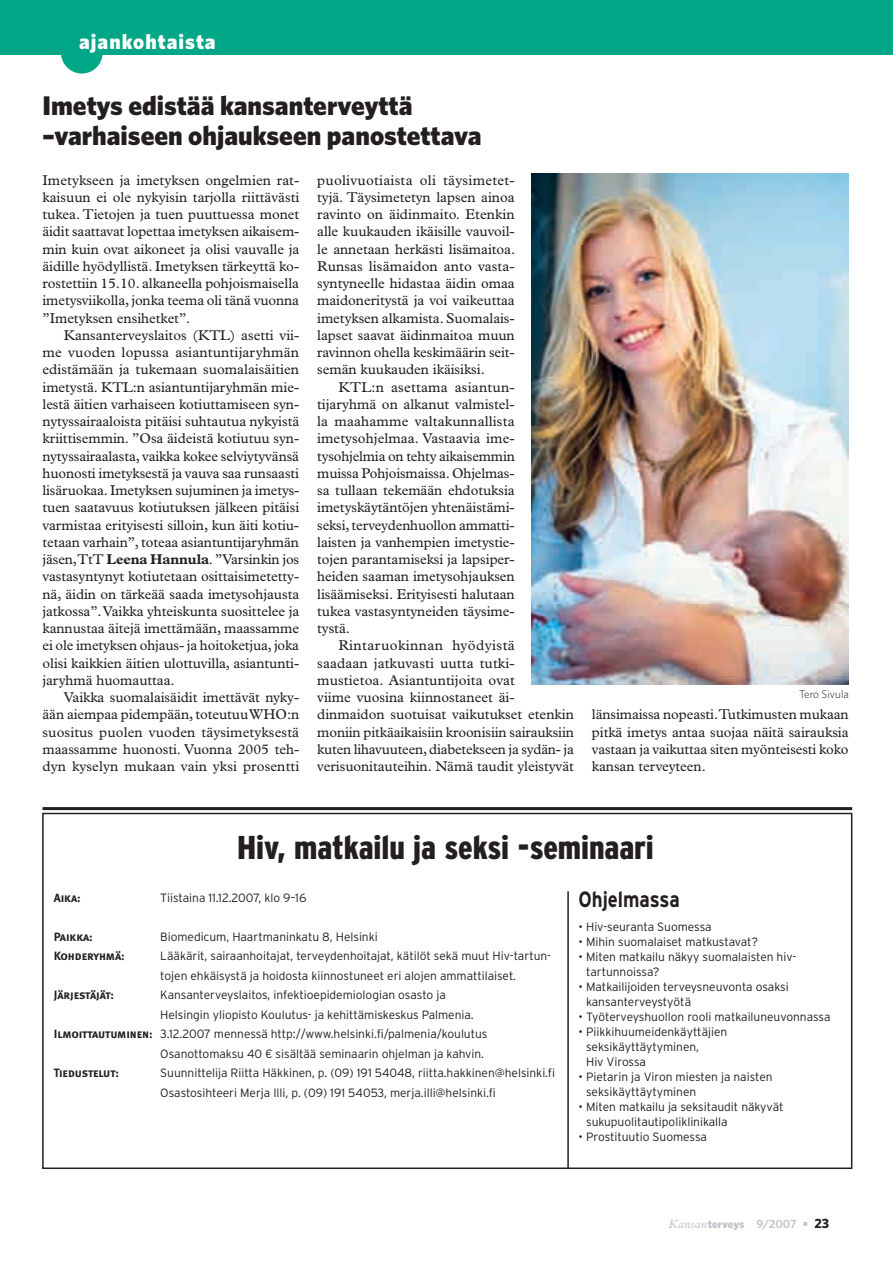
<style>
.page{position:relative;width:893px;height:1263px;background:#fff}
.page>*{position:absolute;margin:0;border:0;box-sizing:border-box;transform-origin:0 0}
.t1{font:900 condensed 33px "Interstate";letter-spacing:-.005em;color:#231f20}
.t2{font:900 27px/30px "Whitney";color:#231f20}
.t3{font:700 22.05px "Interstate";letter-spacing:-.005em;color:#231f20;scale:.84 1}
.t4{font:900 21px "Whitney";letter-spacing:.05em;color:#fff}
.t5{font:14.25px/17.2px "Plantin";letter-spacing:-.005em;color:#231f20;text-align:justify}
.t6{font:300 12px/15px "Interstate";letter-spacing:-.005em;color:#231f20}
.t7{font:12px "Meta Bold Caps";letter-spacing:-.005em;color:#231f20}
.t8{font:900 11.25px "Whitney";letter-spacing:-.01em;color:#c0c4ca}
.t9{font:300 11.25px "Whitney";color:#231f20}
.s1{font-weight:700}
.s2{font-family:"Meta Bold Caps";font-weight:400}
.s3{font-family:"Plantin";font-weight:400;font-style:italic;font-size:12px}
.s4{font-weight:600;font-size:12px}
.s5{font-weight:700;font-size:12px}
.s6{font-weight:700;font-size:13.5px;color:#231f20}
</style>
<div class="page">
<img style="left:532px;top:173px;width:317px;height:512px">
<div style="left:61px;top:32px;width:42px;height:42px;background:#00a786;border-radius:50%"></div>
<div style="left:0;top:0;width:893px;height:55px;background:#00a786"></div>
<div style="left:42px;top:813px;width:810px;height:356px;border:2px solid #231f20"></div>
<hr style="left:567px;top:891px;width:2px;height:278px;background:#231f20">
<hr style="left:43px;top:807px;width:809px;height:3px;background:#231f20">
<h3 class="t4" style="left:79px;top:29px;width:138px">ajankohtaista</h3>
<h2 class="t2" style="left:43px;top:89px;width:441px">Imetys edistää kansanterveyttä –varhaiseen ohjaukseen panostettava</h2>
<p class="t5" style="left:43px;top:171px;width:258px">Imetykseen ja imetyksen ongelmien rat&shy;kaisuun ei ole nykyisin tarjolla riittävästi tukea. Tietojen ja tuen puuttuessa monet äidit saattavat lopettaa imetyksen aikaisem&shy;min kuin ovat aikoneet ja olisi vauvalle ja äidille hyödyllistä. Imetyksen tärkeyttä ko&shy;rostettiin 15.10. alkaneella pohjoismaisella imetysviikolla, jonka teema oli tänä vuonna ”Imetyksen ensihetket”.</p>
<p class="t5" style="left:43px;top:326px;width:258px;text-indent:21px">Kansanterveyslaitos (KTL) asetti vii&shy;me vuoden lopussa asiantuntijaryhmän edistämään ja tukemaan suomalaisäitien imetystä. KTL:n asiantuntijaryhmän mie&shy;lestä äitien varhaiseen kotiuttamiseen syn&shy;nytyssairaaloista pitäisi suhtautua nykyistä kriittisemmin. ”Osa äideistä kotiutuu syn&shy;nytyssairaalasta, vaikka kokee selviytyvänsä huonosti imetyksestä ja vauva saa runsaasti lisäruokaa. Imetyksen sujuminen ja imetys&shy;tuen saatavuus kotiutuksen jälkeen pitäisi varmistaa erityisesti silloin, kun äiti kotiu&shy;tetaan varhain”, toteaa asiantuntijaryhmän jäsen, TtT <span class="s1">Leena Hannula</span>. ”Varsinkin jos vastasyntynyt kotiutetaan osittaisimetetty&shy;nä, äidin on tärkeää saada imetysohjausta jatkossa”. Vaikka yhteiskunta suosittelee ja kannustaa äitejä imettämään, maassamme ei ole imetyksen ohjaus- ja hoitoketjua, joka olisi kaikkien äitien ulottuvilla, asiantunti&shy;jaryhmä huomauttaa.</p>
<p class="t5" style="left:43px;top:689px;width:258px;text-indent:21px">Vaikka suomalaisäidit imettävät nyky&shy;ään aiempaa pidempään, toteutuu WHO:n suositus puolen vuoden täysimetyksestä maassamme huonosti. Vuonna 2005 teh&shy;dyn kyselyn mukaan vain yksi prosentti</p>
<p class="t5" style="left:317px;top:171px;width:199px">puolivuotiaista oli täysimetet&shy;tyjä. Täysimetetyn lapsen ainoa ravinto on äidinmaito. Etenkin alle kuukauden ikäisille vauvoil&shy;le annetaan herkästi lisämaitoa.<br>Runsas lisämaidon anto vasta&shy;syntyneelle hidastaa äidin omaa maidoneritystä ja voi vaikeuttaa imetyksen alkamista. Suomalais&shy;lapset saavat äidinmaitoa muun ravinnon ohella keskimäärin seit&shy;semän kuukauden ikäisiksi.</p>
<p class="t5" style="left:317px;top:378px;width:199px;text-indent:21px">KTL:n asettama asiantun&shy;tijaryhmä on alkanut valmistel&shy;la maahamme valtakunnallista imetysohjelmaa. Vastaavia ime&shy;tysohjelmia on tehty aikaisemmin muissa Pohjoismaissa. Ohjelmas&shy;sa tullaan tekemään ehdotuksia imetyskäytäntöjen yhtenäistämi&shy;seksi, terveydenhuollon ammatti&shy;laisten ja vanhempien imetystie&shy;tojen parantamiseksi ja lapsiper&shy;heiden saaman imetysohjauksen lisäämiseksi. Erityisesti halutaan tukea vastasyntyneiden täysime&shy;tystä.</p>
<p class="t5" style="left:317px;top:637px;width:258px;text-align:left;text-indent:21px">Rintaruokinnan hyödyistä<br>saadaan jatkuvasti uutta tutki&shy;mustietoa. Asiantuntijoita ovat<br>viime vuosina kiinnostaneet äi&shy;dinmaidon suotuisat vaikutukset etenkin moniin pitkäaikaisiin kroonisiin sairauksiin kuten lihavuuteen, diabetekseen ja sydän- ja verisuonitauteihin. Nämä taudit yleistyvät</p>
<p class="t9" style="left:799px;top:687px;width:51px">Tero Sivula</p>
<p class="t5" style="left:592px;top:706px;width:258px">länsimaissa nopeasti. Tutkimusten mukaan pitkä imetys antaa suojaa näitä sairauksia vastaan ja vaikuttaa siten myönteisesti koko kansan terveyteen.</p>
<h1 class="t1" style="left:237px;top:829px;width:418px">Hiv, matkailu ja seksi -seminaari</h1>
<p class="t7" style="left:54px;top:890px;width:28px">Aika:</p>
<p class="t6" style="left:160px;top:890px;width:148px">Tiistaina 11.12.2007, klo 9–16</p>
<p class="t7" style="left:54px;top:929px;width:40px">Paikka:</p>
<p class="t6" style="left:160px;top:929px;width:219px">Biomedicum, Haartmaninkatu 8, Helsinki</p>
<p class="t7" style="left:54px;top:949px;width:72px">Kohderyhmä:</p>
<p class="t6" style="left:160px;top:946px;width:392px;line-height:19.5px">Lääkärit, sairaanhoitajat, terveydenhoitajat, kätilöt sekä muut Hiv-tartun&shy;tojen ehkäisystä ja hoidosta kiinnostuneet eri alojen ammattilaiset.</p>
<p class="t7" style="left:54px;top:988px;width:62px">Järjestäjät:</p>
<p class="t6" style="left:160px;top:987px;width:287px">Kansanterveyslaitos, infektioepidemiologian osasto ja</p>
<p class="t6" style="left:160px;top:1007px;width:315px">Helsingin yliopisto Koulutus- ja kehittämiskeskus Palmenia.</p>
<p class="t6" style="left:54px;top:1026px;width:435px"><span class="s2">Ilmoittautuminen:</span> 3.12.2007 mennessä http://www.helsinki.fi/palmenia/koulutus</p>
<p class="t6" style="left:160px;top:1046px;width:325px">Osanottomaksu 40 € sisältää seminaarin ohjelman ja kahvin.</p>
<p class="t7" style="left:54px;top:1066px;width:67px">Tiedustelut:</p>
<p class="t6" style="left:160px;top:1063px;width:396px;line-height:19.5px">Suunnittelija Riitta Häkkinen, p. (09) 191 54048, riitta.hakkinen@helsinki.fi<br>Osastosihteeri Merja Illi, p. (09) 191 54053, merja.illi@helsinki.fi</p>
<h3 class="t3" style="left:579px;top:887px;width:122px">Ohjelmassa</h3>
<p class="t6" style="left:579px;top:919px;width:135px">• Hiv-seuranta Suomessa</p>
<p class="t6" style="left:579px;top:934px;width:181px">• Mihin suomalaiset matkustavat?</p>
<p class="t6" style="left:586px;top:949px;width:212px;text-indent:-8px">• Miten matkailu näkyy suomalaisten hiv&shy;tartunnoissa?</p>
<p class="t6" style="left:586px;top:979px;width:204px;text-indent:-8px">• Matkailijoiden terveysneuvonta osaksi kansanterveystyötä</p>
<p class="t6" style="left:579px;top:1009px;width:253px">• Työterveyshuollon rooli matkailuneuvonnassa</p>
<p class="t6" style="left:586px;top:1024px;width:143px;text-indent:-8px">• Piikkihuumeidenkäyttäjien seksikäyttäytyminen,<br>Hiv Virossa</p>
<p class="t6" style="left:586px;top:1069px;width:188px;text-indent:-8px">• Pietarin ja Viron miesten ja naisten seksikäyttäytyminen</p>
<p class="t6" style="left:586px;top:1099px;width:199px;text-indent:-8px">• Miten matkailu ja seksitaudit näkyvät sukupuolitautipoliklinikalla</p>
<p class="t6" style="left:579px;top:1129px;width:130px">• Prostituutio Suomessa</p>
<p class="t8" style="left:669px;top:1217px;width:162px"><span class="s3">Kansan</span>terveys <span class="s4">9/2007</span> <span class="s5">•</span> <span class="s6">23</span></p>
</div>
